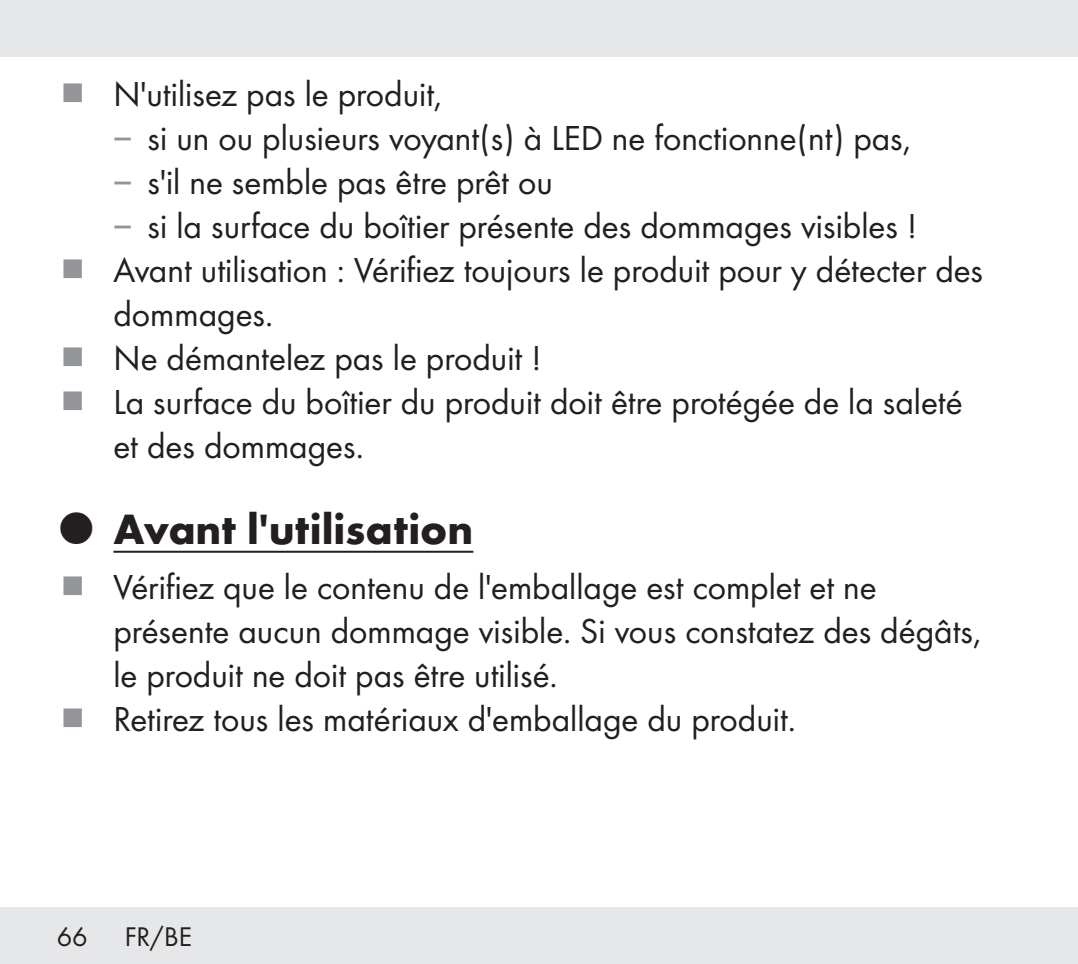
<style>
.page{position:relative;width:1078px;height:964px;background:#fff}
.page>*{position:absolute;margin:0;border:0;box-sizing:border-box;transform-origin:0 0}
.t1{font:700 44px "Futura";color:#231f20}
.t2{font:36px/44px "Futura Boo";color:#231f20}
.t3{font:28px "Futura Boo";color:#231f20}
.s1{font-family:"Geneva";color:#939598}
</style>
<div class="page">
<div style="left:0;top:907px;width:1077px;height:57px;background:#e6e7e9"></div>
<div style="left:0;top:0;width:1077px;height:57px;background:#e6e7e9"></div>
<hr style="left:113px;top:551px;width:360px;height:2px;background:#231f20">
<p class="t2" style="left:113px;top:70px;width:330px">N'utilisez pas le produit,</p>
<p class="t2" style="left:113px;top:114px;width:798px"><span class="s1">–</span> si un ou plusieurs voyant(s) à LED ne fonctionne(nt) pas,</p>
<p class="t2" style="left:113px;top:158px;width:441px"><span class="s1">–</span> s'il ne semble pas être prêt ou</p>
<p class="t2" style="left:113px;top:202px;width:804px"><span class="s1">–</span> si la surface du boîtier présente des dommages visibles !</p>
<p class="t2" style="left:113px;top:246px;width:871px">Avant utilisation : Vérifiez toujours le produit pour y détecter des dommages.</p>
<p class="t2" style="left:113px;top:334px;width:429px">Ne démantelez pas le produit !</p>
<p class="t2" style="left:113px;top:378px;width:850px">La surface du boîtier du produit doit être protégée de la saleté et des dommages.</p>
<p class="t1" style="left:113px;top:497px;width:361px">Avant l'utilisation</p>
<p class="t2" style="left:113px;top:563px;width:869px">Vérifiez que le contenu de l'emballage est complet et ne présente aucun dommage visible. Si vous constatez des dégâts, le produit ne doit pas être utilisé.</p>
<p class="t2" style="left:113px;top:695px;width:679px">Retirez tous les matériaux d'emballage du produit.</p>
<p class="t3" style="left:57px;top:917px;width:32px">66</p>
<p class="t3" style="left:125px;top:917px;width:69px">FR/BE</p>
</div>
